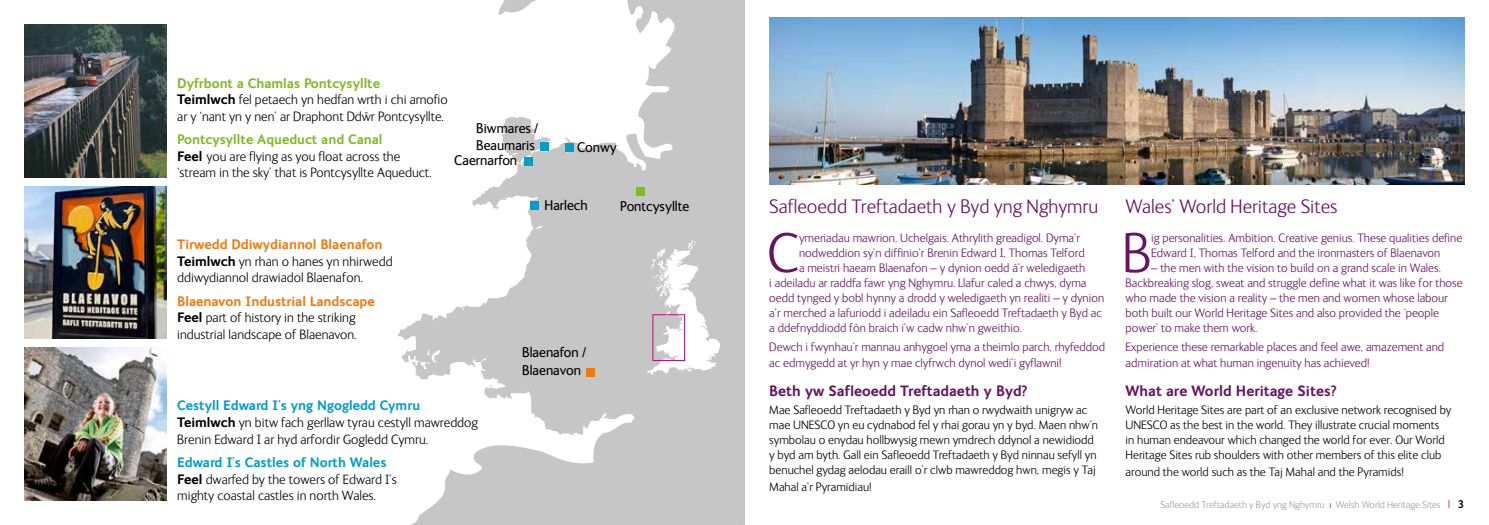
<style>
.page{position:relative;width:1489px;height:525px;background:#fff}
.page>*{position:absolute;margin:0;border:0;box-sizing:border-box;transform-origin:0 0}
.t1{font:300 57.12px "FS Ingrid";color:#671463}
.t2{font:300 20px "FS Ingrid";color:#671463}
.t3{font:700 15px "FS Ingrid";color:#671463}
.t4{font:14.38px/17.2px "FS Ingrid";color:#000}
.t5{font:300 13.75px/16.5px "FS Ingrid";color:#000}
.t6{font:300 12.5px/15px "FS Ingrid";color:#671463}
.t7{font:300 12.5px/15px "FS Ingrid";color:#000}
.t8{font:300 10px "FS Ingrid";color:#9d9d9c}
.s1{font-weight:700;color:#80ba27}
.s2{font-weight:700}
.s3{font-weight:700;color:#ef7b10}
.s4{font-weight:700;color:#009fc8}
.s5{color:#ba0a7e}
.s6{font-size:11.25px;color:#ba0a7e}
.s7{font-weight:700;font-size:11.25px;color:#000}
</style>
<div class="page">
<svg style="left:398px;top:0;width:346px;height:524px;fill:#c6c6c6"></svg>
<svg style="left:502px;top:115px;width:50px;height:48px"></svg>
<svg style="left:498px;top:0;width:50px;height:15px"></svg>
<div style="left:586px;top:368px;width:8px;height:8px;background:#ef7b10"></div>
<div style="left:636px;top:188px;width:8px;height:8px;background:#80ba27"></div>
<div style="left:530px;top:201px;width:8px;height:9px;background:#009fc8"></div>
<div style="left:565px;top:144px;width:8px;height:8px;background:#009fc8"></div>
<div style="left:524px;top:157px;width:8px;height:8px;background:#009fc8"></div>
<div style="left:540px;top:142px;width:8px;height:8px;background:#009fc8"></div>
<svg style="left:647px;top:239px;width:73px;height:135px"></svg>
<div style="left:652px;top:314px;width:33px;height:46px;border:1px solid #ba0a7e"></div>
<img style="left:25px;top:25px;width:142px;height:152px">
<img style="left:25px;top:186px;width:142px;height:152px">
<img style="left:25px;top:347px;width:142px;height:153px">
<img style="left:769px;top:18px;width:694px;height:166px">
<p class="t5" style="left:177px;top:75px;width:272px"><span class="s1">Dyfrbont a Chamlas Pontcysyllte<br></span><span class="s2">Teimlwch</span> fel petaech yn hedfan wrth i chi arnofo ar y ‘nant yn y nen’ ar Draphont Ddwˆ r Pontcysyllte.</p>
<p class="t5" style="left:177px;top:132px;width:256px"><span class="s1">Pontcysyllte Aqueduct and Canal<br></span><span class="s2">Feel</span> you are fying as you foat across the ‘stream in the sky’ that is Pontcysyllte Aqueduct.</p>
<p class="t4" style="left:476px;top:120px;width:64px">Biwmares /<br>Beaumaris</p>
<p class="t4" style="left:454px;top:152px;width:64px">Caernarfon</p>
<p class="t4" style="left:577px;top:139px;width:41px">Conwy</p>
<p class="t5" style="left:177px;top:236px;width:217px"><span class="s3">Tirwedd Ddiwydiannol Blaenafon<br></span><span class="s2">Teimlwch</span> yn rhan o hanes yn nhirwedd ddiwydiannol drawiadol Blaenafon.</p>
<p class="t5" style="left:177px;top:293px;width:199px"><span class="s3">Blaenavon Industrial Landscape<br></span><span class="s2">Feel</span> part of history in the striking industrial landscape of Blaenavon.</p>
<p class="t5" style="left:177px;top:397px;width:302px"><span class="s4">Cestyll Edward I’s yng Ngogledd Cymru<br></span><span class="s2">Teimlwch</span> yn bitw fach gerllaw tyrau cestyll mawreddog<br>Brenin Edward I ar hyd arfordir Gogledd Cymru.</p>
<p class="t5" style="left:177px;top:454px;width:221px"><span class="s4">Edward I’s Castles of North Wales<br></span><span class="s2">Feel</span> dwarfed by the towers of Edward I’s mighty coastal castles in north Wales.</p>
<p class="t4" style="left:544px;top:196px;width:45px">Harlech</p>
<p class="t4" style="left:620px;top:198px;width:71px">Pontcysyllte</p>
<p class="t4" style="left:522px;top:344px;width:65px">Blaenafon /<br>Blaenavon</p>
<h1 class="t2" style="left:769px;top:196px;width:330px">Safeoedd Treftadaeth y Byd yng Nghymru</h1>
<h1 class="t1" style="left:767px;top:224px;width:33px">C</h1>
<p class="t6" style="left:799px;top:230px;width:282px">ymeriadau mawrion. Uchelgais. Athrylith greadigol. Dyma’r</p>
<p class="t6" style="left:799px;top:245px;width:287px">nodweddion sy’n diffnio’r Brenin Edward I, Thomas Telford</p>
<p class="t6" style="left:799px;top:260px;width:288px">a meistri haearn Blaenafon – y dynion oedd â’r weledigaeth</p>
<p class="t6" style="left:769px;top:275px;width:319px">i adeiladu ar raddfa fawr yng Nghymru. Llafur caled a chwys, dyma</p>
<p class="t6" style="left:769px;top:290px;width:336px">oedd tynged y bobl hynny a drodd y weledigaeth yn realiti – y dynion</p>
<p class="t6" style="left:769px;top:305px;width:334px">a’r merched a lafuriodd i adeiladu ein Safeoedd Treftadaeth y Byd ac</p>
<p class="t6" style="left:769px;top:320px;width:254px">a ddefnyddiodd fôn braich i’w cadw nhw’n gweithio.</p>
<p class="t6" style="left:769px;top:338px;width:337px;line-height:16.5px">Dewch i fwynhau’r mannau anhygoel yma a theimlo parch, rhyfeddod ac edmygedd at yr hyn y mae clyfrwch dynol wedi’i gyfawni!</p>
<p class="t3" style="left:769px;top:382px;width:260px">Beth yw Safeoedd Treftadaeth y Byd?</p>
<p class="t7" style="left:769px;top:402px;width:330px">Mae Safeoedd Treftadaeth y Byd yn rhan o rwydwaith unigryw ac mae UNESCO yn eu cydnabod fel y rhai gorau yn y byd. Maen nhw’n symbolau o enydau hollbwysig mewn ymdrech ddynol a newidiodd y byd am byth. Gall ein Safeoedd Treftadaeth y Byd ninnau sefyll yn benuchel gydag aelodau eraill o’r clwb mawreddog hwn, megis y Taj</p>
<p class="t7" style="left:769px;top:479px;width:104px">Mahal a’r Pyramidiau!</p>
<h2 class="t2" style="left:1125px;top:196px;width:213px">Wales’ World Heritage Sites</h2>
<p class="t1" style="left:1122px;top:224px;width:30px">B</p>
<p class="t6" style="left:1151px;top:230px;width:313px">ig personalities. Ambition. Creative genius. These qualities defne<br>Edward I, Thomas Telford and the ironmasters of Blaenavon</p>
<p class="t6" style="left:1125px;top:260px;width:338px;text-indent:26px">– the men with the vision to build on a grand scale in Wales.<br>Backbreaking slog, sweat and struggle defne what it was like for those who made the vision a reality – the men and women whose labour both built our World Heritage Sites and also provided the ‘people power’ to make them work.</p>
<p class="t6" style="left:1125px;top:338px;width:320px;line-height:16.5px">Experience these remarkable places and feel awe, amazement and admiration at what human ingenuity has achieved!</p>
<h4 class="t3" style="left:1125px;top:382px;width:212px">What are World Heritage Sites?</h4>
<p class="t7" style="left:1125px;top:402px;width:327px">World Heritage Sites are part of an exclusive network recognised by</p>
<p class="t7" style="left:1125px;top:417px;width:315px">UNESCO as the best in the world. They illustrate crucial moments</p>
<p class="t7" style="left:1125px;top:432px;width:320px">in human endeavour which changed the world for ever. Our World</p>
<p class="t7" style="left:1125px;top:447px;width:317px">Heritage Sites rub shoulders with other members of this elite club</p>
<p class="t7" style="left:1125px;top:464px;width:280px">around the world such as the Taj Mahal and the Pyramids!</p>
<p class="t8" style="left:1160px;top:499px;width:305px">Saf eoedd Treftadaeth y Byd yng Nghymru <span class="s5">ı</span> Welsh World Heritage Sites <span class="s6">|</span> <span class="s7">3</span></p>
</div>
